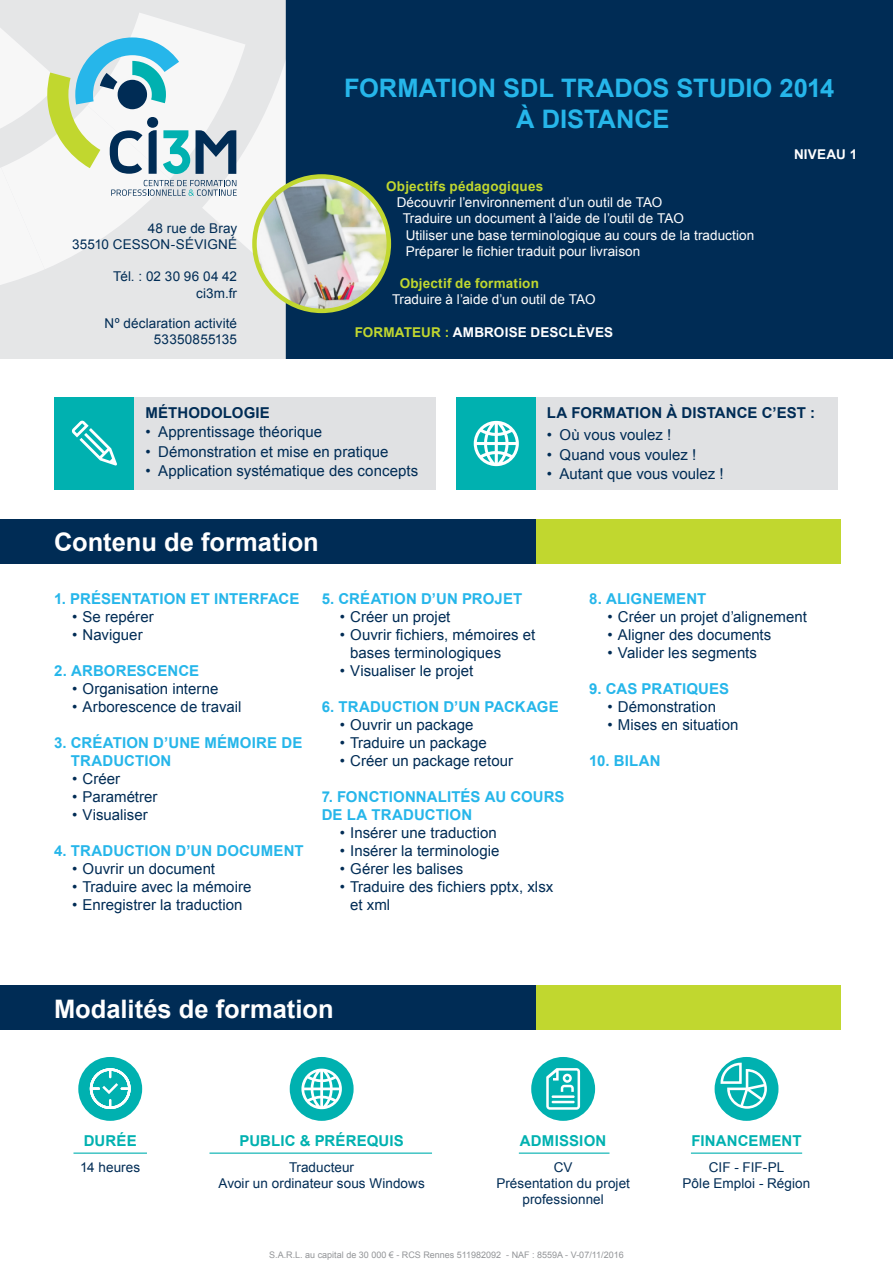
<style>
.page{position:relative;width:893px;height:1263px;background:#fff}
.page>*{position:absolute;margin:0;border:0;box-sizing:border-box;transform-origin:0 0}
.TITRE_-_BLANC{font:700 25.5px "Arial";color:#fff}
.TITRE-bleu{font:700 25.5px "Arial";letter-spacing:-.005em;color:#26b6ea}
.t1{font:15px/18px "Arial";letter-spacing:.005em;color:#002c55}
.SOUS-TITRE_Bleu{font:700 15px/18px "Arial";letter-spacing:.005em;color:#26b6ea}
.SOUS-TITRE_Turquoise{font:700 15px "Arial";letter-spacing:.01em;color:#00b1b0}
.SOUS-TITRE{font:700 15px "Arial";letter-spacing:.01em;color:#002c55}
.TEXTE-blanc{font:13.5px "Arial";letter-spacing:.005em;color:#fff}
.TEXTE{font:13.5px "Arial";letter-spacing:.01em;color:#002c55}
.TEXTE-blanc-2{font:700 13.5px "Arial";letter-spacing:.015em;color:#c1d72f}
.TEXTE-2{font:700 13.5px "Arial";letter-spacing:.01em;color:#fff}
.Mentions_légales{font:9px "Arial";color:#939598}
.s1{color:#c1d72f}
</style>
<div class="page">
<div style="left:285px;top:0;width:608px;height:359px;background:#002c55"></div>
<div style="left:0;top:519px;width:536px;height:45px;background:#002c55"></div>
<div style="left:0;top:985px;width:536px;height:45px;background:#002c55"></div>
<div style="left:536px;top:985px;width:305px;height:45px;background:#c1d72f"></div>
<div style="left:536px;top:519px;width:305px;height:45px;background:#c1d72f"></div>
<div style="left:55px;top:397px;width:79px;height:92px;background:#00b1b0"></div>
<div style="left:134px;top:397px;width:302px;height:92px;background:#e0e1e3"></div>
<div style="left:456px;top:397px;width:80px;height:92px;background:#00b1b0"></div>
<div style="left:537px;top:397px;width:301px;height:92px;background:#e0e1e3"></div>
<div style="left:78px;top:1057px;width:64px;height:64px;background:#00b1b0;border-radius:50%"></div>
<div style="left:531px;top:1057px;width:64px;height:64px;background:#00b1b0;border-radius:50%"></div>
<div style="left:290px;top:1057px;width:64px;height:64px;background:#00b1b0;border-radius:50%"></div>
<div style="left:715px;top:1057px;width:63px;height:64px;background:#00b1b0;border-radius:50%"></div>
<hr style="left:73px;top:1152px;width:74px;height:2px;background:#00b1b0">
<hr style="left:209px;top:1152px;width:223px;height:2px;background:#00b1b0">
<hr style="left:519px;top:1152px;width:90px;height:2px;background:#00b1b0">
<hr style="left:691px;top:1152px;width:111px;height:2px;background:#00b1b0">
<div style="left:0;top:0;width:285px;height:359px;background:#e0e1e3"></div>
<svg style="left:0;top:13px;width:285px;height:287px"></svg>
<img style="left:254px;top:176px;width:135px;height:135px;border-radius:67px">
<div style="left:252px;top:174px;width:139px;height:139px;border:4px solid #c1d72f;border-radius:50%"></div>
<svg style="left:72px;top:421px;width:45px;height:44px"></svg>
<svg style="left:474px;top:421px;width:45px;height:45px"></svg>
<svg style="left:301px;top:1068px;width:41px;height:41px"></svg>
<svg style="left:90px;top:1068px;width:41px;height:41px"></svg>
<svg style="left:546px;top:1068px;width:34px;height:42px"></svg>
<svg style="left:720px;top:1063px;width:47px;height:46px"></svg>
<p class="TITRE-bleu" style="left:344px;top:71px;width:492px">FORMATION SDL TRADOS STUDIO 2014</p>
<p class="TITRE-bleu" style="left:516px;top:102px;width:155px">À DISTANCE</p>
<p class="TEXTE" style="left:148px;top:219px;width:91px">48 rue de Bray</p>
<p class="TEXTE" style="left:72px;top:235px;width:166px">35510 CESSON-SÉVIGNÉ</p>
<p class="TEXTE" style="left:113px;top:268px;width:125px">Tél. : 02 30 96 04 42</p>
<p class="TEXTE" style="left:196px;top:284px;width:43px">ci3m.fr</p>
<p class="TEXTE" style="left:105px;top:315px;width:134px">Nº déclaration activité</p>
<p class="TEXTE" style="left:154px;top:331px;width:85px">53350855135</p>
<p class="TEXTE-blanc-2" style="left:386px;top:177px;width:159px">Objectifs pédagogiques</p>
<p class="TEXTE-blanc" style="left:397px;top:194px;width:267px">Découvrir l’environnement d’un outil de TAO</p>
<p class="TEXTE-blanc" style="left:403px;top:210px;width:283px">Traduire un document à l’aide de l’outil de TAO</p>
<p class="TEXTE-blanc" style="left:406px;top:226px;width:350px">Utiliser une base terminologique au cours de la traduction</p>
<p class="TEXTE-blanc" style="left:406px;top:242px;width:236px">Préparer le fichier traduit pour livraison</p>
<p class="TEXTE-blanc-2" style="left:400px;top:274px;width:141px">Objectif de formation</p>
<p class="TEXTE-blanc" style="left:392px;top:291px;width:205px">Traduire à l’aide d’un outil de TAO</p>
<p class="TEXTE-2" style="left:355px;top:323px;width:260px"><span class="s1">FORMATEUR :</span> AMBROISE DESCLÈVES</p>
<p class="TEXTE-2" style="left:794px;top:145px;width:65px">NIVEAU 1</p>
<p class="SOUS-TITRE" style="left:145px;top:403px;width:126px">MÉTHODOLOGIE</p>
<p class="t1" style="left:145px;top:423px;width:178px">• Apprentissage théorique</p>
<p class="t1" style="left:145px;top:443px;width:245px">• Démonstration et mise en pratique</p>
<p class="t1" style="left:145px;top:462px;width:274px">• Application systématique des concepts</p>
<p class="TITRE_-_BLANC" style="left:54px;top:525px;width:266px">Contenu de formation</p>
<p class="SOUS-TITRE" style="left:547px;top:403px;width:270px">LA FORMATION À DISTANCE C’EST :</p>
<p class="t1" style="left:547px;top:426px;width:126px">• Où vous voulez !</p>
<p class="t1" style="left:547px;top:446px;width:151px">• Quand vous voulez !</p>
<p class="t1" style="left:547px;top:465px;width:178px">• Autant que vous voulez !</p>
<p class="SOUS-TITRE_Bleu" style="left:54px;top:591px;width:247px">1. PRÉSENTATION ET INTERFACE</p>
<p class="t1" style="left:72px;top:608px;width:83px">• Se repérer</p>
<p class="t1" style="left:72px;top:626px;width:72px">• Naviguer</p>
<p class="SOUS-TITRE_Bleu" style="left:54px;top:663px;width:147px">2. ARBORESCENCE</p>
<p class="t1" style="left:72px;top:680px;width:148px">• Organisation interne</p>
<p class="t1" style="left:72px;top:698px;width:171px">• Arborescence de travail</p>
<p class="SOUS-TITRE_Bleu" style="left:71px;top:735px;width:233px;text-indent:-17px">3. CRÉATION D’UNE MÉMOIRE DE<br>TRADUCTION</p>
<p class="t1" style="left:72px;top:770px;width:50px">• Créer</p>
<p class="t1" style="left:72px;top:788px;width:87px">• Paramétrer</p>
<p class="t1" style="left:72px;top:806px;width:77px">• Visualiser</p>
<p class="SOUS-TITRE_Bleu" style="left:54px;top:843px;width:251px">4. TRADUCTION D’UN DOCUMENT</p>
<p class="t1" style="left:72px;top:860px;width:145px">• Ouvrir un document</p>
<p class="t1" style="left:72px;top:878px;width:181px">• Traduire avec la mémoire</p>
<p class="t1" style="left:72px;top:896px;width:172px">• Enregistrer la traduction</p>
<p class="SOUS-TITRE_Bleu" style="left:322px;top:591px;width:202px">5. CRÉATION D’UN PROJET</p>
<p class="t1" style="left:340px;top:608px;width:112px">• Créer un projet</p>
<p class="t1" style="left:350px;top:626px;width:187px;text-indent:-10px">• Ouvrir fichiers, mémoires et bases terminologiques</p>
<p class="t1" style="left:340px;top:662px;width:135px">• Visualiser le projet</p>
<p class="SOUS-TITRE_Bleu" style="left:322px;top:699px;width:239px">6. TRADUCTION D’UN PACKAGE</p>
<p class="t1" style="left:340px;top:716px;width:135px">• Ouvrir un package</p>
<p class="t1" style="left:340px;top:734px;width:149px">• Traduire un package</p>
<p class="t1" style="left:340px;top:752px;width:175px">• Créer un package retour</p>
<p class="SOUS-TITRE_Bleu" style="left:322px;top:789px;width:244px">7. FONCTIONNALITÉS AU COURS<br>DE LA TRADUCTION</p>
<p class="t1" style="left:340px;top:824px;width:159px">• Insérer une traduction</p>
<p class="t1" style="left:340px;top:842px;width:161px">• Insérer la terminologie</p>
<p class="t1" style="left:340px;top:860px;width:125px">• Gérer les balises</p>
<p class="t1" style="left:350px;top:878px;width:205px;text-indent:-10px">• Traduire des fichiers pptx, xlsx et xml</p>
<p class="SOUS-TITRE_Bleu" style="left:589px;top:591px;width:119px">8. ALIGNEMENT</p>
<p class="t1" style="left:607px;top:608px;width:201px">• Créer un projet d’alignement</p>
<p class="t1" style="left:607px;top:626px;width:166px">• Aligner des documents</p>
<p class="t1" style="left:607px;top:644px;width:151px">• Valider les segments</p>
<p class="SOUS-TITRE_Bleu" style="left:589px;top:681px;width:141px">9. CAS PRATIQUES</p>
<p class="t1" style="left:607px;top:698px;width:110px">• Démonstration</p>
<p class="t1" style="left:607px;top:716px;width:133px">• Mises en situation</p>
<p class="SOUS-TITRE_Bleu" style="left:589px;top:753px;width:73px">10. BILAN</p>
<p class="TITRE_-_BLANC" style="left:54px;top:992px;width:281px">Modalités de formation</p>
<p class="SOUS-TITRE_Turquoise" style="left:84px;top:1131px;width:54px">DURÉE</p>
<p class="TEXTE" style="left:80px;top:1158px;width:62px">14 heures</p>
<p class="SOUS-TITRE_Turquoise" style="left:239px;top:1131px;width:166px">PUBLIC &amp; PRÉREQUIS</p>
<p class="TEXTE" style="left:289px;top:1158px;width:66px">Traducteur</p>
<p class="TEXTE" style="left:219px;top:1174px;width:208px">Avoir un ordinateur sous Windows</p>
<p class="SOUS-TITRE_Turquoise" style="left:520px;top:1131px;width:88px">ADMISSION</p>
<p class="TEXTE" style="left:554px;top:1158px;width:20px">CV</p>
<p class="TEXTE" style="left:496px;top:1174px;width:135px">Présentation du projet</p>
<p class="TEXTE" style="left:522px;top:1191px;width:83px">professionnel</p>
<p class="Mentions_légales" style="left:269px;top:1248px;width:356px">S.A.R.L. au capital de 30 000 € - RCS Rennes 511982092 - NAF : 8559A - V-07/11/2016</p>
<p class="SOUS-TITRE_Turquoise" style="left:691px;top:1131px;width:112px">FINANCEMENT</p>
<p class="TEXTE" style="left:709px;top:1158px;width:77px">CIF - FIF-PL</p>
<p class="TEXTE" style="left:683px;top:1174px;width:129px">Pôle Emploi - Région</p>
</div>
